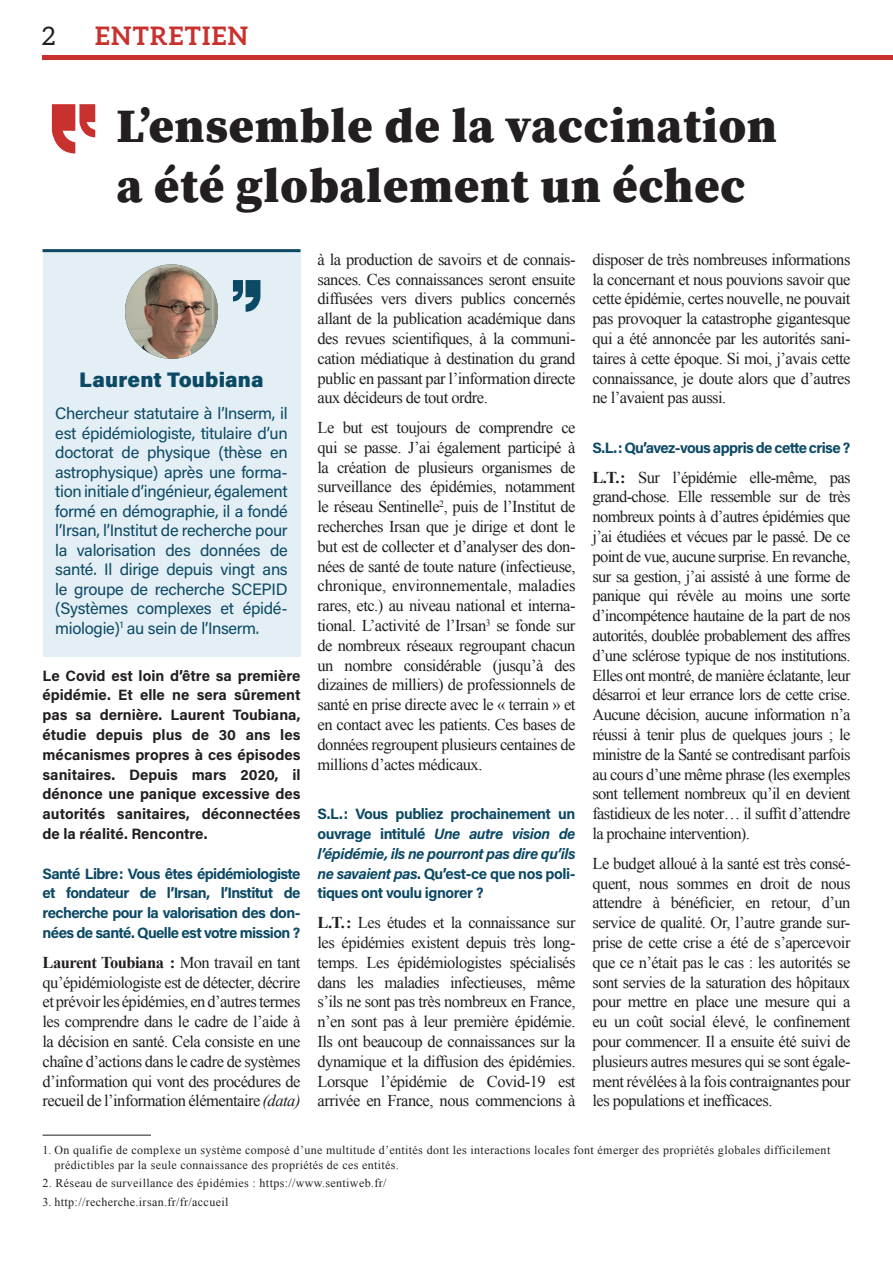
<style>
.page{position:relative;width:893px;height:1263px;background:#fff}
.page>*{position:absolute;margin:0;border:0;box-sizing:border-box;transform-origin:0 0}
.t1{font:900 48px/59.4px "Source Serif Pro";letter-spacing:.02em;color:#231f20}
.t2{font:700 25.5px "Aleo";letter-spacing:.05em;color:#c9312e}
.t3{font:25.5px "Aleo";color:#231f20}
.t4{font:900 21px "Acumin Pro";letter-spacing:.005em;color:#0b4965}
.t5{font:16.5px/19.8px "Times New Roman";letter-spacing:-.03em;color:#231f20;text-align:justify}
.t6{font:16.5px/19.5px "Acumin Pro";letter-spacing:-.02em;color:#0b4965;text-align:justify}
.t7{font:700 15px/19.8px "Acumin Pro";letter-spacing:-.04em;color:#0b4965;text-align:justify}
.t8{font:700 15px/19.8px "Acumin Pro";color:#231f20;text-align:justify}
.t9{font:12px/14.4px "Times New Roman";letter-spacing:.03em;color:#231f20}
.s1{font-weight:700}
.s2{font-style:italic}
</style>
<div class="page">
<svg style="left:52px;top:104px;width:43px;height:49px"></svg>
<hr style="left:43px;top:55px;width:850px;height:4px;background:#c9312e">
<div style="left:43px;top:249px;width:257px;height:408px;background:#e3eef5"></div>
<hr style="left:43px;top:249px;width:257px;height:3px;background:#0b4965">
<img style="left:125px;top:264px;width:93px;height:95px">
<svg style="left:233px;top:280px;width:27px;height:32px"></svg>
<hr style="left:43px;top:1135px;width:787px;height:1px;background:#231f20">
<div style="left:151px;top:1134px;width:699px;height:5px;background:#fff"></div>
<h2 class="t3" style="left:42px;top:21px;width:15px">2</h2>
<h2 class="t2" style="left:95px;top:21px;width:154px">ENTRETIEN</h2>
<h1 class="t1" style="left:117px;top:95px;width:662px">L’ensemble de la vaccination a été globalement un échec</h1>
<p class="t4" style="left:79px;top:365px;width:186px">Laurent Toubiana</p>
<p class="t6" style="left:55px;top:403px;width:234px">Chercheur statutaire à l’Inserm, il est épidémiologiste, titulaire d’un doctorat de physique (thèse en astrophysique) après une forma&shy;tion initiale d’ingénieur, également formé en démographie, il a fondé l’Irsan, l’Institut de recherche pour la valorisation des données de santé. Il dirige depuis vingt ans le groupe de recherche SCEPID (Systèmes complexes et épidé&shy;miologie)<sup>1</sup> au sein de l’Inserm.</p>
<p class="t8" style="left:43px;top:665px;width:259px">Le Covid est loin d’être sa première épidémie. Et elle ne sera sûrement pas sa dernière. Laurent Toubiana, étudie depuis plus de 30 ans les mécanismes propres à ces épisodes sanitaires. Depuis mars 2020, il dénonce une panique excessive des autorités sanitaires, déconnectées de la réalité. Rencontre.</p>
<p class="t7" style="left:43px;top:863px;width:259px">Santé Libre: Vous êtes épidémiologiste et fondateur de l’Irsan, l’Institut de recherche pour la valorisation des don&shy;nées de santé. Quelle est votre mission ?</p>
<p class="t5" style="left:43px;top:952px;width:260px"><span class="s1">Laurent Toubiana :</span> Mon travail en tant qu’épidémiologiste est de détecter, décrire et prévoir les épidémies, en d’autres termes les comprendre dans le cadre de l’aide à la décision en santé. Cela consiste en une chaîne d’actions dans le cadre de systèmes d’information qui vont des procédures de recueil de l’information élémentaire <span class="s2">(data)</span></p>
<p class="t5" style="left:317px;top:249px;width:260px">à la production de savoirs et de connais&shy;sances. Ces connaissances seront ensuite diffusées vers divers publics concernés allant de la publication académique dans des revues scientifiques, à la communi&shy;cation médiatique à destination du grand public en passant par l’information directe aux décideurs de tout ordre.</p>
<p class="t5" style="left:317px;top:417px;width:260px">Le but est toujours de comprendre ce qui se passe. J’ai également participé à la création de plusieurs organismes de surveillance des épidémies, notamment le réseau Sentinelle<sup>2</sup>, puis de l’Institut de recherches Irsan que je dirige et dont le but est de collecter et d’analyser des don&shy;nées de santé de toute nature (infectieuse, chronique, environnementale, maladies rares, etc.) au niveau national et interna&shy;tional. L’activité de l’Irsan<sup>3</sup> se fonde sur de nombreux réseaux regroupant chacun un nombre considérable (jusqu’à des dizaines de milliers) de professionnels de santé en prise directe avec le « terrain » et en contact avec les patients. Ces bases de données regroupent plusieurs centaines de millions d’actes médicaux.</p>
<p class="t7" style="left:317px;top:803px;width:259px">S.L.: Vous publiez prochainement un ouvrage intitulé <span class="s2">Une autre vision de l’épidémie, ils ne pourront pas dire qu’ils ne savaient pas</span>. Qu’est-ce que nos poli&shy;tiques ont voulu ignorer ?</p>
<p class="t5" style="left:317px;top:912px;width:260px"><span class="s1">L.T.:</span> Les études et la connaissance sur les épidémies existent depuis très long&shy;temps. Les épidémiologistes spécialisés dans les maladies infectieuses, même s’ils ne sont pas très nombreux en France, n’en sont pas à leur première épidémie.<br>Ils ont beaucoup de connaissances sur la dynamique et la diffusion des épidémies.<br>Lorsque l’épidémie de Covid-19 est arrivée en France, nous commencions à</p>
<p class="t5" style="left:592px;top:249px;width:260px">disposer de très nombreuses informations la concernant et nous pouvions savoir que cette épidémie, certes nouvelle, ne pouvait pas provoquer la catastrophe gigantesque qui a été annoncée par les autorités sani&shy;taires à cette époque. Si moi, j’avais cette connaissance, je doute alors que d’autres ne l’avaient pas aussi.</p>
<p class="t7" style="left:592px;top:437px;width:259px">S.L.: Qu’avez-vous appris de cette crise ?</p>
<p class="t5" style="left:592px;top:467px;width:260px"><span class="s1">L.T.:</span> Sur l’épidémie elle-même, pas grand-chose. Elle ressemble sur de très nombreux points à d’autres épidémies que j’ai étudiées et vécues par le passé. De ce point de vue, aucune surprise. En revanche, sur sa gestion, j’ai assisté à une forme de panique qui révèle au moins une sorte d’incompétence hautaine de la part de nos autorités, doublée probablement des affres d’une sclérose typique de nos institutions.<br>Elles ont montré, de manière éclatante, leur désarroi et leur errance lors de cette crise.<br>Aucune décision, aucune information n’a réussi à tenir plus de quelques jours ; le ministre de la Santé se contredisant parfois au cours d’une même phrase (les exemples sont tellement nombreux qu’il en devient fastidieux de les noter… il suffit d’attendre la prochaine intervention).</p>
<p class="t5" style="left:592px;top:853px;width:260px">Le budget alloué à la santé est très consé&shy;quent, nous sommes en droit de nous attendre à bénéficier, en retour, d’un service de qualité. Or, l’autre grande sur&shy;prise de cette crise a été de s’apercevoir que ce n’était pas le cas : les autorités se sont servies de la saturation des hôpitaux pour mettre en place une mesure qui a eu un coût social élevé, le confinement pour commencer. Il a ensuite été suivi de plusieurs autres mesures qui se sont égale&shy;ment révélées à la fois contraignantes pour les populations et inefficaces.</p>
<p class="t9" style="left:55px;top:1143px;width:777px;text-indent:-12px">1. On qualifie de complexe un système composé d’une multitude d’entités dont les interactions locales font émerger des propriétés globales difficilement prédictibles par la seule connaissance des propriétés de ces entités.</p>
<p class="t9" style="left:43px;top:1176px;width:345px">2. Réseau de surveillance des épidémies : https://www.sentiweb.fr/</p>
<p class="t9" style="left:43px;top:1194px;width:187px">3. http://recherche.irsan.fr/fr/accueil</p>
</div>
